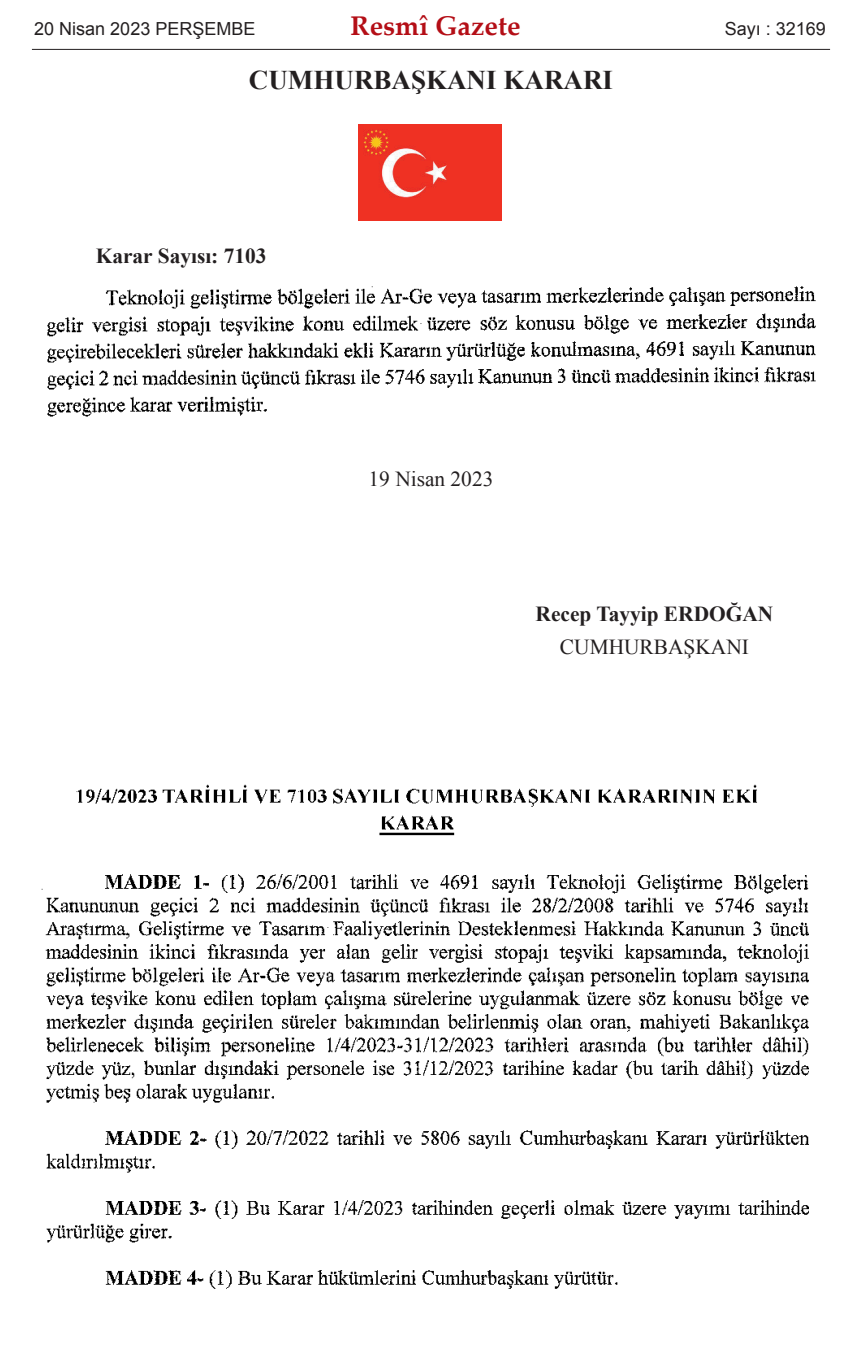
<style>
.page{position:relative;width:862px;height:1353px;background:#fff}
.page>*{position:absolute;margin:0;border:0;box-sizing:border-box;transform-origin:0 0}
.t1{font:700 27px "Times New Roman";color:#231f20}
.t2{font:700 27px "Palatino Linotype";color:#b40e16}
.t3{font:700 21.38px "Times New Roman";color:#231f20}
.t4{font:21.38px "Times New Roman";color:#231f20}
.t5{font:18px "Arial";color:#231f20}
</style>
<div class="page">
<img style="left:358px;top:125px;width:143px;height:95px">
<img style="left:47px;top:286px;width:769px;height:131px">
<img style="left:41px;top:784px;width:768px;height:505px">
<hr style="left:32px;top:49px;width:797px;height:1px;background:#231f20">
<p class="t5" style="left:34px;top:17px;width:223px">20 Nisan 2023 PERŞEMBE</p>
<p class="t2" style="left:350px;top:6px;width:171px">Resmî Gazete</p>
<p class="t5" style="left:724px;top:17px;width:103px">Sayı : 32169</p>
<p class="t1" style="left:249px;top:61px;width:365px">CUMHURBAŞKANI KARARI</p>
<p class="t3" style="left:96px;top:241px;width:172px">Karar Sayısı: 7103</p>
<p class="t4" style="left:368px;top:464px;width:126px">19 Nisan 2023</p>
<p class="t3" style="left:535px;top:598px;width:239px">Recep Tayyip ERDOĞAN</p>
<p class="t4" style="left:559px;top:632px;width:190px">CUMHURBAŞKANI</p>
</div>
